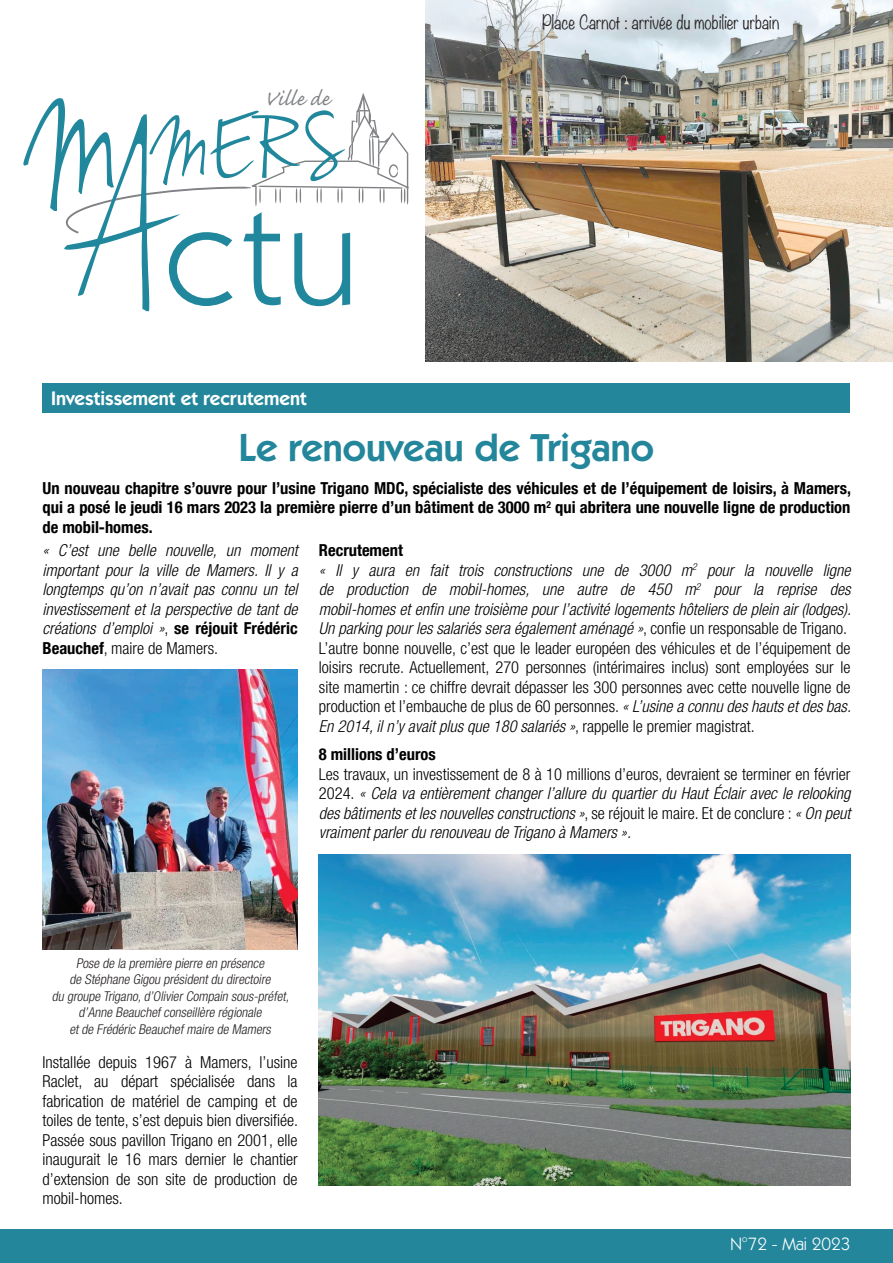
<style>
.page{position:relative;width:893px;height:1263px;background:#fff}
.page>*{position:absolute;margin:0;border:0;box-sizing:border-box;transform-origin:0 0}
.t1{font:141.75px "Kabel IT Cby BT";color:#21879c}
.t2{font:600 39px "Kabel IT Cby BT";color:#23869b}
.t3{font:26.85px "Caflisch Script";letter-spacing:-.01em;color:#808285}
.t4{font:600 19.5px "Kabel IT Cby BT";color:#fff}
.t5{font:18px "Kabel IT Cby BT";color:#fff}
.t6{font:300 17.25px "Noteworthy";color:#231f20;scale:.91 1}
.t7{font:italic 300 condensed 16.5px/19.5px "Helvetica Neue";color:#000;text-align:justify}
.t8{font:300 condensed 16.5px/19.5px "Helvetica Neue LT Com";color:#000;text-align:justify}
.t9{font:700 condensed 16.5px/19.5px "Helvetica Neue LT Com";color:#000;text-align:justify}
.t10{font:italic 300 condensed 13.5px/16.5px "Helvetica Neue LT Com";color:#231f20;text-align:center}
.s1{font-family:"Helvetica Neue LT Com";font-style:normal}
.s2{font-family:"Helvetica Neue LT Com";font-weight:700;font-style:normal}
.s3{font-weight:700}
.s4{font-family:"Helvetica Neue";font-style:italic}
</style>
<div class="page">
<img style="left:425px;top:0;width:468px;height:361px">
<div style="left:0;top:1229px;width:893px;height:34px;background:#23869b"></div>
<svg style="left:23px;top:93px;width:386px;height:218px"></svg>
<div style="left:43px;top:383px;width:807px;height:29px;background:#23869b"></div>
<img style="left:43px;top:669px;width:255px;height:280px">
<img style="left:319px;top:855px;width:531px;height:331px">
<h3 class="t3" style="left:265px;top:84px;width:66px">Ville de</h3>
<h1 class="t1" style="left:165px;top:168px;width:194px">ctu</h1>
<p class="t4" style="left:51px;top:386px;width:257px">Investissement et recrutement</p>
<p class="t6" style="left:542px;top:7px;width:262px">Place Carnot : arrivée du mobilier urbain</p>
<h2 class="t2" style="left:239px;top:424px;width:417px">Le renouveau de Trigano</h2>
<p class="t9" style="left:43px;top:478px;width:810px">Un nouveau chapitre s’ouvre pour l’usine Trigano MDC, spécialiste des véhicules et de l’équipement de loisirs, à Mamers, qui a posé le jeudi 16 mars 2023 la première pierre d’un bâtiment de 3000 m<sup>2</sup> qui abritera une nouvelle ligne de production de mobil-homes.</p>
<p class="t7" style="left:43px;top:541px;width:257px">« C’est une belle nouvelle, un moment important pour la ville de Mamers. Il y a longtemps qu’on n’avait pas connu un tel investissement et la perspective de tant de créations d’emploi »<span class="s1">,</span> <span class="s2">se réjouit Frédéric</span></p>
<p class="t8" style="left:43px;top:638px;width:177px"><span class="s3">Beauchef</span>, maire de Mamers.</p>
<p class="t9" style="left:319px;top:541px;width:86px">Recrutement</p>
<p class="t7" style="left:319px;top:560px;width:534px">« Il y aura en fait trois constructions une de 3000 m<sup>2</sup> pour la nouvelle ligne de production de mobil-homes, une autre de 450 m<sup>2</sup> pour la reprise des mobil-homes et enfin une troisième pour l’activité logements hôteliers de plein air (lodges).<br>Un parking pour les salariés sera également aménagé »<span class="s1">, confie un responsable de Trigano.</span></p>
<p class="t8" style="left:319px;top:638px;width:534px">L’autre bonne nouvelle, c’est que le leader européen des véhicules et de l’équipement de loisirs recrute. Actuellement, 270 personnes (intérimaires inclus) sont employées sur le site mamertin : ce chiffre devrait dépasser les 300 personnes avec cette nouvelle ligne de production et l’embauche de plus de 60 personnes. <span class="s4">« L’usine a connu des hauts et des bas.</span></p>
<p class="t7" style="left:319px;top:716px;width:437px">En 2014, il n’y avait plus que 180 salariés »<span class="s1">, rappelle le premier magistrat.</span></p>
<p class="t9" style="left:319px;top:744px;width:118px">8 millions d’euros</p>
<p class="t8" style="left:319px;top:764px;width:533px">Les travaux, un investissement de 8 à 10 millions d’euros, devraient se terminer en février</p>
<p class="t7" style="left:319px;top:783px;width:533px"><span class="s1">2024.</span> « Cela va entièrement changer l’allure du quartier du Haut Éclair avec le relooking des bâtiments et les nouvelles constructions »<span class="s1">, se réjouit le maire. Et de conclure :</span> « On peut vraiment parler du renouveau de Trigano à Mamers ».</p>
<p class="t10" style="left:52px;top:954px;width:241px">Pose de la première pierre en présence<br>de Stéphane Gigou présidentdu directoire<br>du groupe Trigano,d’OlivierCompain sous-préfet, d’Anne Beauchefconseillère régionale<br>etde Frédéric Beauchefmaire de Mamers</p>
<p class="t8" style="left:43px;top:1052px;width:257px">Installée depuis 1967 à Mamers, l’usine Raclet, au départ spécialisée dans la fabrication de matériel de camping et de toiles de tente, s’est depuis bien diversifiée.<br>Passée sous pavillon Trigano en 2001, elle inaugurait le 16 mars dernier le chantier d’extension de son site de production de mobil-homes.</p>
<p class="t5" style="left:730px;top:1233px;width:122px">N°72 - Mai 2023</p>
</div>
